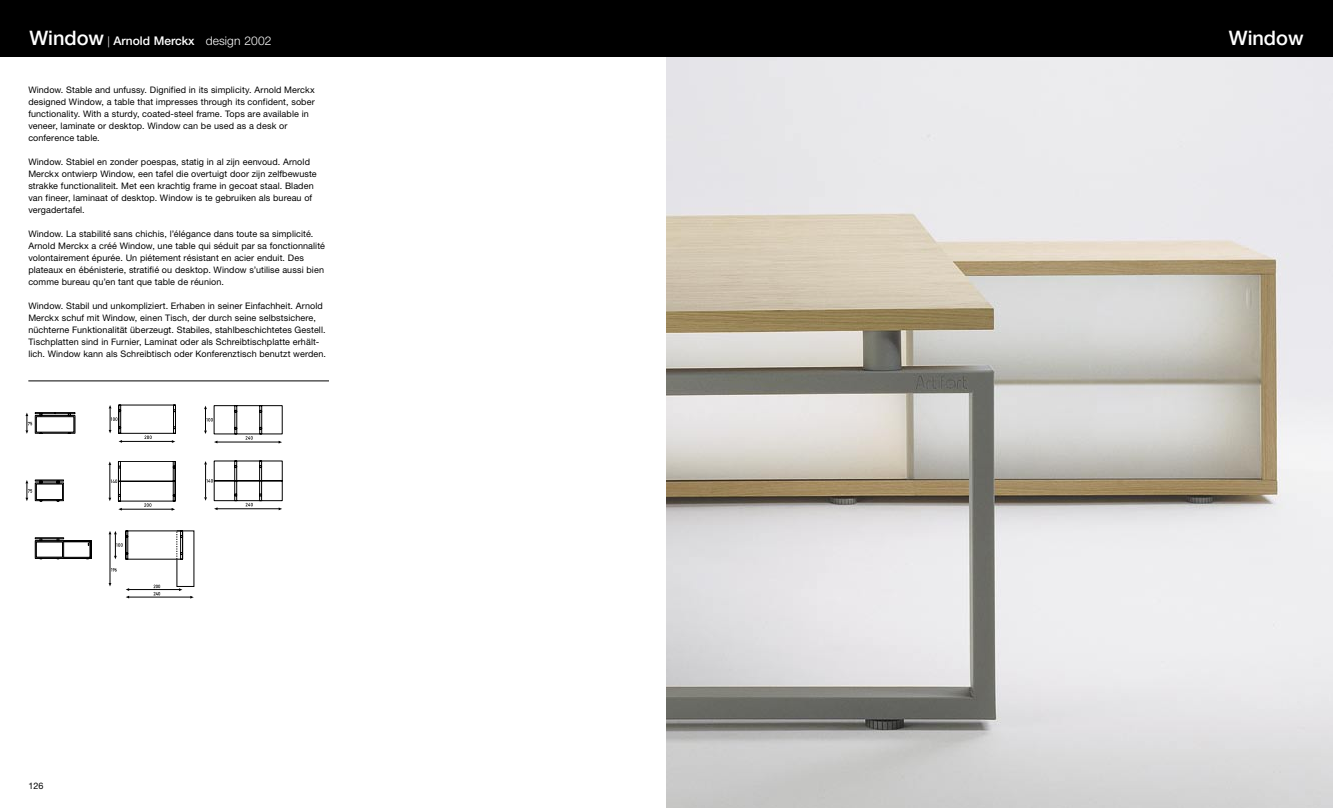
<style>
.page{position:relative;width:1333px;height:808px;background:#fff}
.page>*{position:absolute;margin:0;border:0;box-sizing:border-box;transform-origin:0 0}
.Normaal{font:500 20px "Helvetica Neue";color:#fff}
.Normaal-2{font:500 12px "Helvetica Neue";color:#fff}
.PLATTE_TEKST{font:9px/12px "Helvetica Neue";letter-spacing:.01em;color:#000}
.Normaal-3{font:9px "Helvetica Neue";color:#000}
.s1{font-size:20px}
.s2{font-weight:300;font-size:11px}
.s3{font-weight:300}
</style>
<div class="page">
<img style="left:666px;top:57px;width:666px;height:751px">
<div style="left:0;top:0;width:1332px;height:57px;background:#000"></div>
<svg style="left:26px;top:412px;width:50px;height:22px"></svg>
<svg style="left:109px;top:405px;width:67px;height:38px"></svg>
<svg style="left:108px;top:461px;width:67px;height:50px"></svg>
<svg style="left:204px;top:405px;width:78px;height:38px"></svg>
<svg style="left:204px;top:461px;width:78px;height:49px"></svg>
<svg style="left:26px;top:480px;width:38px;height:21px"></svg>
<div style="left:35px;top:537px;width:29px;height:2px;border:1px solid #000"></div>
<svg style="left:35px;top:538px;width:56px;height:21px"></svg>
<svg style="left:109px;top:531px;width:85px;height:67px"></svg>
<hr style="left:28px;top:381px;width:301px;height:1px;background:#000">
<p class="Normaal-2" style="left:29px;top:33px;width:244px"><span class="s1">Window</span> <span class="s2">|</span> Arnold Merckx <span class="s3">design 2002</span></p>
<p class="Normaal" style="left:1228px;top:26px;width:76px">Window</p>
<p class="PLATTE_TEKST" style="left:28px;top:83px;width:288px">Window. Stable and unfussy. Dignified in its simplicity. Arnold Merckx designed Window, a table that impresses through its confident, sober functionality. With a sturdy, coated-steel frame. Tops are available in veneer, laminate or desktop. Window can be used as a desk or conference table.</p>
<p class="PLATTE_TEKST" style="left:28px;top:155px;width:290px">Window. Stabiel en zonder poespas, statig in al zijn eenvoud. Arnold Merckx ontwierp Window, een tafel die overtuigt door zijn zelfbewuste strakke functionaliteit. Met een krachtig frame in gecoat staal. Bladen van fineer, laminaat of desktop. Window is te gebruiken als bureau of</p>
<p class="PLATTE_TEKST" style="left:28px;top:203px;width:58px">vergadertafel.</p>
<p class="PLATTE_TEKST" style="left:28px;top:227px;width:298px">Window. La stabilité sans chichis, l’élégance dans toute sa simplicité.<br>Arnold Merckx a créé Window, une table qui séduit par sa fonctionnalité volontairement épurée. Un piétement résistant en acier enduit. Des plateaux en ébénisterie, stratifié ou desktop. Window s’utilise aussi bien comme bureau qu’en tant que table de réunion.</p>
<p class="PLATTE_TEKST" style="left:28px;top:299px;width:299px">Window. Stabil und unkompliziert. Erhaben in seiner Einfachheit. Arnold Merckx schuf mit Window, einen Tisch, der durch seine selbstsichere, nüchterne Funktionalität überzeugt. Stabiles, stahlbeschichtetes Gestell.<br>Tischplatten sind in Furnier, Laminat oder als Schreibtischplatte erhält&shy;lich. Window kann als Schreibtisch oder Konferenztisch benutzt werden.</p>
<p class="Normaal-3" style="left:28px;top:780px;width:17px">126</p>
</div>
